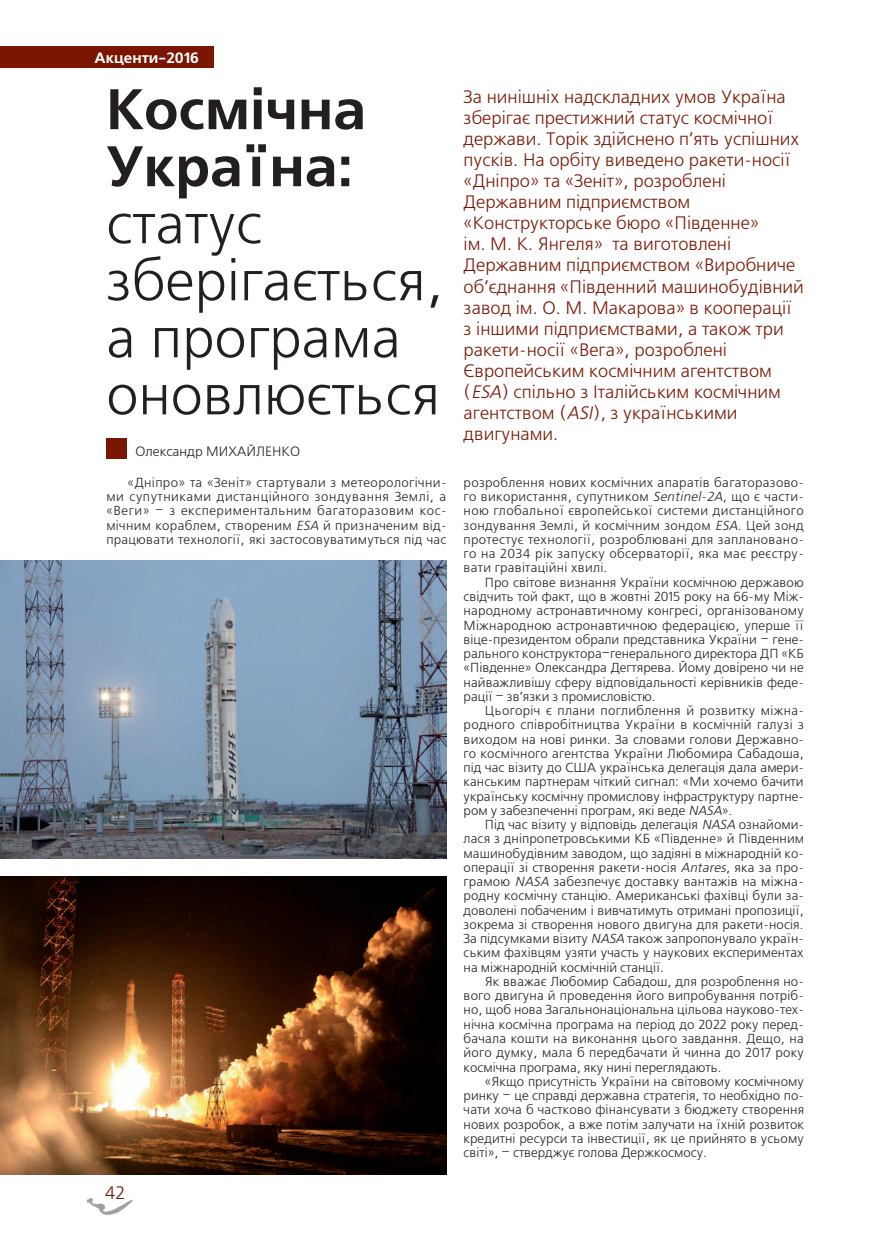
<style>
.page{position:relative;width:872px;height:1255px;background:#fff}
.page>*{position:absolute;margin:0;border:0;box-sizing:border-box;transform-origin:0 0}
.t1{font:57px/57px "Free Set C";color:#231f20}
.vrez_new{font:18px/21px "Free Set C";color:#791500}
.foto{font:18px "Free Set C";color:#791500}
.t2{font:700 15px "Free Set C";color:#fff}
.author{font:13.5px "Free Set C";color:#231f20}
.text_freeset{font:13.05px/14.2px "Free Set C";color:#231f20;text-align:justify}
.s1{font-weight:700}
.s2{font-style:italic}
</style>
<div class="page">
<img style="left:87px;top:1198px;width:46px;height:17px">
<div style="left:0;top:46px;width:214px;height:22px;background:#791500"></div>
<div style="left:107px;top:438px;width:20px;height:20px;background:#791500"></div>
<img style="left:0;top:876px;width:446px;height:298px">
<img style="left:0;top:560px;width:446px;height:298px">
<p class="t2" style="left:94px;top:49px;width:106px">Акценти-2016</p>
<p class="t1" style="left:106px;top:84px;width:338px"><span class="s1">Космічна<br>Україна: </span>статус зберігається, а програма оновлюється</p>
<p class="vrez_new" style="left:463px;top:88px;width:342px">За нинішніх надскладних умов Україна зберігає престижний статус космічної держави. Торік здійснено п’ять успішних пусків. На орбіту виведено ракети-носії «Дніпро» та «Зеніт», розроблені Державним підприємством «Конструкторське бюро «Південне»<br>ім. М. К. Янгеля» та виготовлені Державним підприємством «Виробниче об’єднання «Південний машинобудівний завод ім. О. М. Макарова» в кооперації з іншими підприємствами, а також три ракети-носії «Вега», розроблені Європейським космічним агентством (<span class="s2">ESA</span>) спільно з Італійським космічним агентством (<span class="s2">ASI</span>), з українськими двигунами.</p>
<p class="text_freeset" style="left:106px;top:476px;width:342px;text-indent:21px">«Дніпро» та «Зеніт» стартували з метеорологічни&shy;ми супутниками дистанційного зондування Землі, а «Веги» – з експериментальним багаторазовим кос&shy;мічним кораблем, створеним <span class="s2">ESA</span> й призначеним від&shy;працювати технології, які застосовуватимуться під час</p>
<p class="text_freeset" style="left:463px;top:476px;width:342px">розроблення нових космічних апаратів багаторазово&shy;го використання, супутником <span class="s2">Sentinel-2A</span>, що є части&shy;ною глобальної європейської системи дистанційного зондування Землі, й космічним зондом <span class="s2">ESA</span>. Цей зонд протестує технології, розроблювані для заплановано&shy;го на 2034 рік запуску обсерваторії, яка має реєстру&shy;вати гравітаційні хвилі.</p>
<p class="text_freeset" style="left:463px;top:575px;width:342px;text-indent:21px">Про світове визнання України космічною державою свідчить той факт, що в жовтні 2015 року на 66-му Між&shy;народному астронавтичному конгресі, організованому Міжнародною астронавтичною федерацією, уперше її віце-президентом обрали представника України – гене&shy;рального конструктора–генерального директора ДП «КБ «Південне» Олександра Дегтярева. Йому довірено чи не найважливішу сферу відповідальності керівників феде&shy;рації – зв’язки з промисловістю.</p>
<p class="text_freeset" style="left:463px;top:704px;width:342px;text-indent:21px">Цьогоріч є плани поглиблення й розвитку міжна&shy;родного співробітництва України в космічній галузі з виходом на нові ринки. За словами голови Державно&shy;го космічного агентства України Любомира Сабадоша, під час візиту до США українська делегація дала амери&shy;канським партнерам чіткий сигнал: «Ми хочемо бачити українську космічну промислову інфраструктуру партне&shy;ром у забезпеченні програм, які веде <span class="s2">NASA</span>».</p>
<p class="text_freeset" style="left:463px;top:818px;width:342px;text-indent:21px">Під час візиту у відповідь делегація <span class="s2">NASA</span> ознайоми&shy;лася з дніпропетровськими КБ «Південне» й Південним машинобудівним заводом, що задіяні в міжнародній ко&shy;операції зі створення ракети-носія <span class="s2">Antares</span>, яка за про&shy;грамою <span class="s2">NASA</span> забезпечує доставку вантажів на міжна&shy;родну космічну станцію. Американські фахівці були за&shy;доволені побаченим і вивчатимуть отримані пропозиції, зокрема зі створення нового двигуна для ракети-носія.<br>За підсумками візиту <span class="s2">NASA</span> також запропонувало україн&shy;ським фахівцям узяти участь у наукових експериментах на міжнародній космічній станції.</p>
<p class="text_freeset" style="left:463px;top:974px;width:342px;text-indent:21px">Як вважає Любомир Сабадош, для розроблення но&shy;вого двигуна й проведення його випробування потріб&shy;но, щоб нова Загальнонаціональна цільова науково-тех&shy;нічна космічна програма на період до 2022 року перед&shy;бачала кошти на виконання цього завдання. Дещо, на його думку, мала б передбачати й чинна до 2017 року космічна програма, яку нині переглядають.</p>
<p class="text_freeset" style="left:463px;top:1074px;width:342px;text-indent:21px">«Якщо присутність України на світовому космічному ринку – це справді державна стратегія, то необхідно по&shy;чати хоча б частково фінансувати з бюджету створення нових розробок, а вже потім залучати на їхній розвиток кредитні ресурси та інвестиції, як це прийнято в усьому світі», – стверджує голова Держкосмосу.</p>
<p class="author" style="left:135px;top:444px;width:166px">Олександр МИХАЙЛЕНКО</p>
<p class="foto" style="left:105px;top:1182px;width:22px">42</p>
</div>
